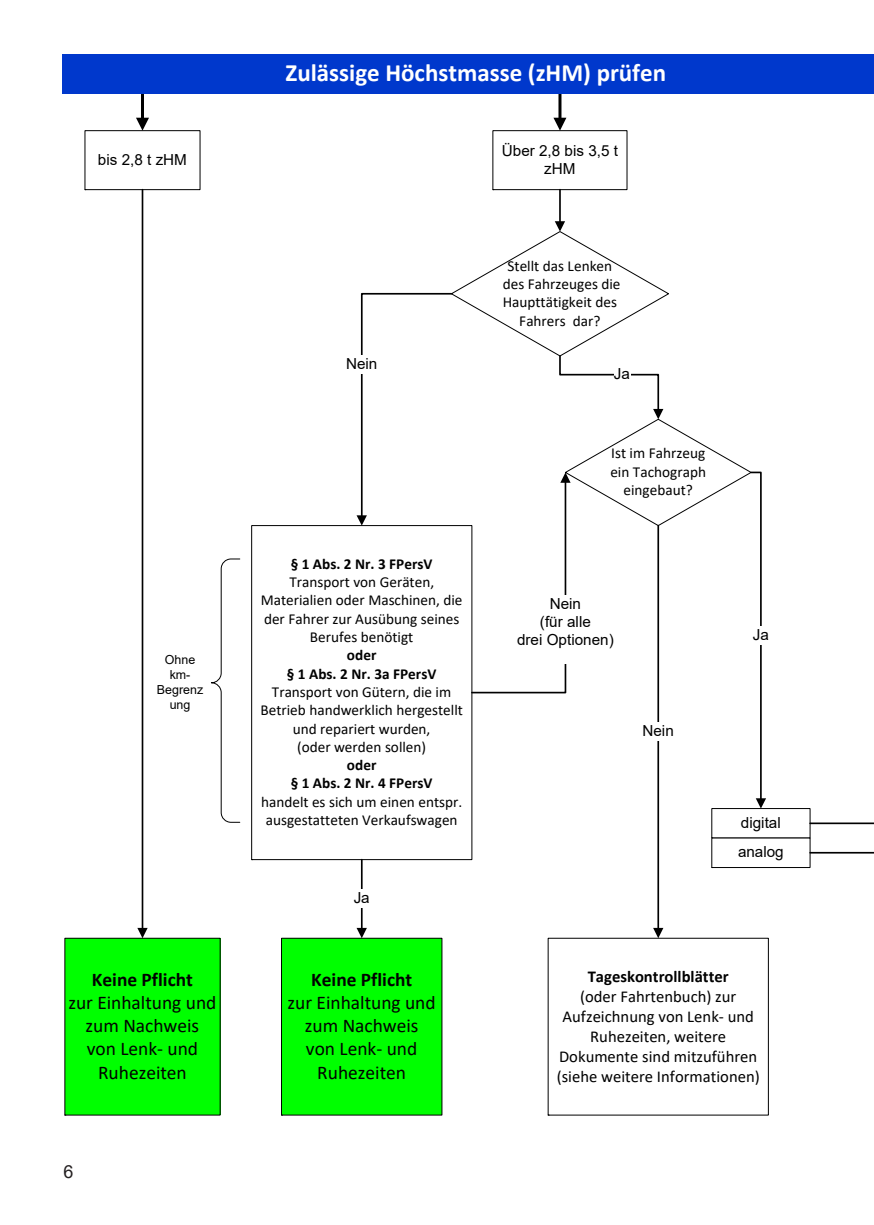
<style>
.page{position:relative;width:874px;height:1225px;background:#fff}
.page>*{position:absolute;margin:0;border:0;box-sizing:border-box;transform-origin:0 0}
.t1{font:700 25px "Calibri";color:#fff}
.t2{font:19.4px/23.4px "Calibri";color:#000;text-align:center}
.t3{font:700 19.4px "Calibri";color:#000}
.t4{font:18px "Arial";color:#231f20}
.t5{font:16.6px/20px "Calibri";color:#000;text-align:center}
.t6{font:700 16.6px "Calibri";color:#000}
.t7{font:15.2px/18.2px "Calibri";color:#000;text-align:center}
.t8{font:15.2px/18.2px "Arial";color:#000;text-align:center}
.t9{font:700 15.2px/18.2px "Calibri";color:#000;text-align:center}
.t10{font:12.4px/15px "Arial";letter-spacing:.005em;color:#000;text-align:center}
</style>
<div class="page">
<div style="left:65px;top:938px;width:155px;height:177px;background:#0f0"></div>
<div style="left:281px;top:938px;width:160px;height:177px;background:#0f0"></div>
<hr style="left:361px;top:859px;width:1px;height:70px;background:#000">
<svg style="left:356px;top:928px;width:11px;height:10px"></svg>
<div style="left:353px;top:889px;width:16px;height:19px;background:#fff"></div>
<div style="left:85px;top:130px;width:115px;height:60px;border:1px solid #000"></div>
<div style="left:492px;top:130px;width:135px;height:60px;border:1px solid #000"></div>
<hr style="left:657px;top:525px;width:1px;height:404px;background:#000">
<svg style="left:652px;top:928px;width:11px;height:10px"></svg>
<div style="left:711px;top:808px;width:98px;height:30px;border:1px solid #000"></div>
<svg style="left:808px;top:817px;width:65px;height:51px"></svg>
<hr style="left:142px;top:190px;width:1px;height:739px;background:#000">
<svg style="left:137px;top:928px;width:10px;height:10px"></svg>
<hr style="left:559px;top:190px;width:1px;height:32px;background:#000">
<svg style="left:356px;top:221px;width:409px;height:587px"></svg>
<div style="left:517px;top:595px;width:96px;height:68px;background:#fff"></div>
<svg style="left:136px;top:93px;width:21px;height:38px"></svg>
<hr style="left:558px;top:72px;width:3px;height:47px;background:#000">
<svg style="left:553px;top:118px;width:13px;height:13px"></svg>
<div style="left:63px;top:54px;width:810px;height:39px;background:#0038cc"></div>
<svg style="left:211px;top:558px;width:29px;height:264px"></svg>
<h1 class="t1" style="left:285px;top:55px;width:382px">Zulässige Höchstmasse (zHM) prüfen</h1>
<p class="t8" style="left:98px;top:150px;width:90px">bis 2,8 t zHM</p>
<p class="t8" style="left:501px;top:141px;width:118px">Über 2,8 bis 3,5 t zHM</p>
<p class="t10" style="left:157px;top:652px;width:48px">Ohne km-<br>Begrenz ung</p>
<p class="t3" style="left:92px;top:965px;width:102px">Keine Pflicht</p>
<p class="t2" style="left:68px;top:990px;width:149px">zur Einhaltung und zum Nachweis<br>von Lenk- und<br>Ruhezeiten</p>
<p class="t4" style="left:63px;top:1159px;width:12px">6</p>
<p class="t8" style="left:346px;top:355px;width:33px">Nein</p>
<p class="t9" style="left:290px;top:554px;width:143px">§ 1 Abs. 2 Nr. 3 FPersV</p>
<p class="t7" style="left:260px;top:572px;width:203px">Transport von Geräten,<br>Materialien oder Maschinen, die der Fahrer zur Ausübung seines<br>Berufes benötigt</p>
<p class="t9" style="left:287px;top:646px;width:151px">oder<br>§ 1 Abs. 2 Nr. 3a FPersV</p>
<p class="t7" style="left:260px;top:682px;width:204px">Transport von Gütern, die im<br>Betrieb handwerklich hergestellt und repariert wurden,<br>(oder werden sollen)</p>
<p class="t9" style="left:290px;top:755px;width:143px">oder<br>§ 1 Abs. 2 Nr. 4 FPersV</p>
<p class="t7" style="left:261px;top:792px;width:202px;line-height:18.8px">handelt es sich um einen entspr. ausgestatteten Verkaufswagen</p>
<p class="t8" style="left:353px;top:889px;width:18px">Ja</p>
<p class="t3" style="left:311px;top:965px;width:103px">Keine Pflicht</p>
<p class="t2" style="left:287px;top:990px;width:149px">zur Einhaltung und zum Nachweis<br>von Lenk- und<br>Ruhezeiten</p>
<p class="t7" style="left:502px;top:256px;width:119px">Stellt das Lenken des Fahrzeuges die<br>Haupttätigkeit des<br>Fahrers dar?</p>
<p class="t8" style="left:613px;top:365px;width:18px">Ja</p>
<p class="t7" style="left:610px;top:444px;width:97px">Ist im Fahrzeug ein Tachograph eingebaut?</p>
<p class="t8" style="left:517px;top:594px;width:98px">Nein<br>(für alle<br>drei Optionen)</p>
<p class="t8" style="left:642px;top:722px;width:33px">Nein</p>
<p class="t8" style="left:752px;top:625px;width:18px">Ja</p>
<p class="t8" style="left:737px;top:807px;width:47px;line-height:29.4px;text-align:left">digital analog</p>
<p class="t6" style="left:587px;top:964px;width:142px">Tageskontrollblätter</p>
<p class="t5" style="left:556px;top:985px;width:205px">(oder Fahrtenbuch) zur<br>Aufzeichnung von Lenk- und<br>Ruhezeiten, weitere<br>Dokumente sind mitzuführen (siehe weitere Informationen)</p>
</div>
